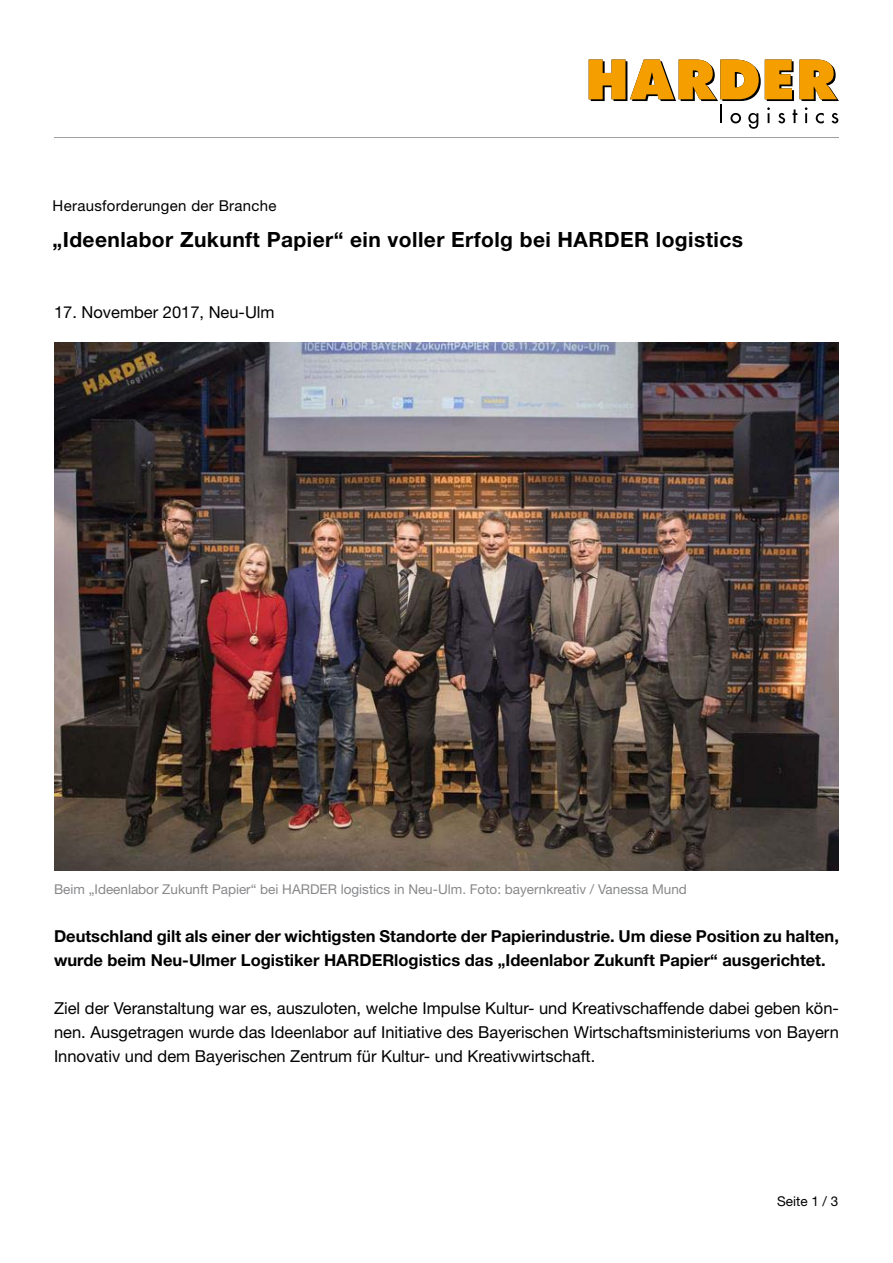
<style>
.page{position:relative;width:893px;height:1263px;background:#fff}
.page>*{position:absolute;margin:0;border:0;box-sizing:border-box;transform-origin:0 0}
.t1{font:700 21px "Helvetica Neue";letter-spacing:.02em;color:#000}
.t2{font:16.5px/24px "Helvetica Neue";color:#000;text-align:justify}
.t3{font:700 16.5px/24px "Helvetica Neue";color:#000}
.t4{font:15px "Helvetica Neue";letter-spacing:.02em;color:#000}
.t5{font:13.5px "Helvetica Neue";color:#87888a}
.t6{font:13.5px "Helvetica Neue";color:#000}
</style>
<div class="page">
<svg style="left:589px;top:60px;width:250px;height:69px"></svg>
<hr style="left:54px;top:137px;width:785px;height:1px;background:#9c9e9f">
<img style="left:54px;top:342px;width:785px;height:528px">
<p class="t4" style="left:53px;top:197px;width:225px">Herausforderungen der Branche</p>
<p class="t1" style="left:53px;top:227px;width:692px">„Ideenlabor Zukunft Papier“ ein voller Erfolg bei HARDER logistics</p>
<p class="t2" style="left:54px;top:300px;width:222px">17. November 2017, Neu-Ulm</p>
<p class="t5" style="left:54px;top:881px;width:634px">Beim „Ideenlabor Zukunft Papier“ bei HARDER logistics in Neu-Ulm. Foto: bayernkreativ / Vanessa Mund</p>
<p class="t3" style="left:54px;top:924px;width:786px">Deutschland gilt als einer der wichtigsten Standorte der Papierindustrie. Um diese Position zu halten, wurde beim Neu-Ulmer Logistiker HARDERlogistics das „Ideenlabor Zukunft Papier“ ausgerichtet.</p>
<p class="t2" style="left:54px;top:996px;width:786px">Ziel der Veranstaltung war es, auszuloten, welche Impulse Kultur- und Kreativschaffende dabei geben kön&shy;nen. Ausgetragen wurde das Ideenlabor auf Initiative des Bayerischen Wirtschaftsministeriums von Bayern Innovativ und dem Bayerischen Zentrum für Kultur- und Kreativwirtschaft.</p>
<p class="t6" style="left:777px;top:1193px;width:63px">Seite 1 / 3</p>
</div>
